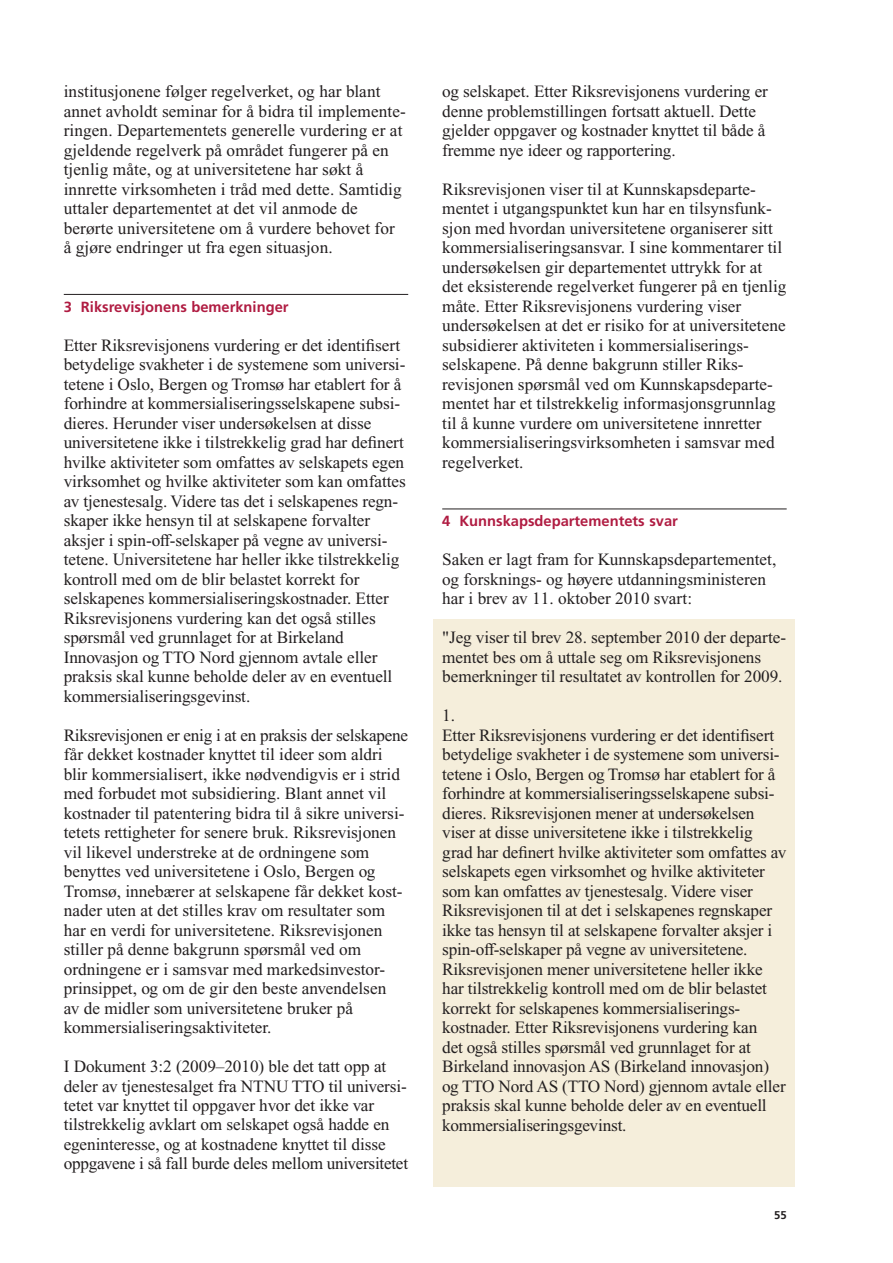
<style>
.page{position:relative;width:893px;height:1263px;background:#fff}
.page>*{position:absolute;margin:0;border:0;box-sizing:border-box;transform-origin:0 0}
.t1{font:17.25px/19.5px "Times New Roman PS Std";letter-spacing:-.005em;color:#231f20}
.t2{font:700 14.7px "Frutiger LT Std";color:#b01c42}
.t3{font:700 11.25px "Frutiger LT Std";color:#231f20}
</style>
<div class="page">
<div style="left:434px;top:619px;width:361px;height:567px;background:#f5eedb"></div>
<hr style="left:64px;top:294px;width:344px;height:1px;background:#231f20">
<hr style="left:442px;top:509px;width:345px;height:1px;background:#231f20">
<p class="t1" style="left:64px;top:83px;width:344px">institusjonene følger regelverket, og har blant annet avholdt seminar for å bidra til implemente&shy;ringen. Departementets generelle vurdering er at gjeldende regelverk på området fungerer på en tjenlig måte, og at universitetene har søkt å innrette virksomheten i tråd med dette. Samtidig uttaler departementet at det vil anmode de berørte universitetene om å vurdere behovet for å gjøre endringer ut fra egen situasjon.</p>
<p class="t2" style="left:64px;top:301px;width:226px">3 Riksrevisjonens bemerkninger</p>
<p class="t1" style="left:64px;top:337px;width:343px">Etter Riksrevisjonens vurdering er det identifisert betydelige svakheter i de systemene som universi&shy;tetene i Oslo, Bergen og Tromsø har etablert for å forhindre at kommersialiseringsselskapene subsi&shy;dieres. Herunder viser undersøkelsen at disse universitetene ikke i tilstrekkelig grad har definert hvilke aktiviteter som omfattes av selskapets egen virksomhet og hvilke aktiviteter som kan omfattes av tjenestesalg. Videre tas det i selskapenes regn&shy;skaper ikke hensyn til at selskapene forvalter aksjer i spin-off-selskaper på vegne av universi&shy;tetene. Universitetene har heller ikke tilstrekkelig kontroll med om de blir belastet korrekt for selskapenes kommersialiseringskostnader. Etter Riksrevisjonens vurdering kan det også stilles spørsmål ved grunnlaget for at Birkeland Innovasjon og TTO Nord gjennom avtale eller praksis skal kunne beholde deler av en eventuell kommersialiseringsgevinst.</p>
<p class="t1" style="left:64px;top:727px;width:346px">Riksrevisjonen er enig i at en praksis der selskapene får dekket kostnader knyttet til ideer som aldri blir kommersialisert, ikke nødvendigvis er i strid med forbudet mot subsidiering. Blant annet vil kostnader til patentering bidra til å sikre universi&shy;tetets rettigheter for senere bruk. Riksrevisjonen vil likevel understreke at de ordningene som benyttes ved universitetene i Oslo, Bergen og Tromsø, innebærer at selskapene får dekket kost&shy;nader uten at det stilles krav om resultater som har en verdi for universitetene. Riksrevisjonen stiller på denne bakgrunn spørsmål ved om ordningene er i samsvar med markedsinvestor&shy;prinsippet, og om de gir den beste anvendelsen<br>av de midler som universitetene bruker på kommersialiseringsaktiviteter.</p>
<p class="t1" style="left:64px;top:1058px;width:346px">I Dokument 3:2 (2009–2010) ble det tatt opp at deler av tjenestesalget fra NTNU TTO til universi&shy;tetet var knyttet til oppgaver hvor det ikke var tilstrekkelig avklart om selskapet også hadde en egeninteresse, og at kostnadene knyttet til disse oppgavene i så fall burde deles mellom universi tetet</p>
<p class="t1" style="left:442px;top:83px;width:327px">og selskapet. Etter Riksrevisjonens vurdering er denne problemstillingen fortsatt aktuell. Dette gjelder oppgaver og kostnader knyttet til både å fremme nye ideer og rapportering.</p>
<p class="t1" style="left:442px;top:181px;width:346px">Riksrevisjonen viser til at Kunnskapsdeparte&shy;mentet i utgangspunktet kun har en tilsynsfunk&shy;sjon med hvordan universitetene organiserer sitt kommersialiseringsansvar. I sine kommentarer til undersøkelsen gir departementet uttrykk for at det eksisterende regelverket fungerer på en tjenlig måte. Etter Riksrevisjonens vurdering viser undersøkelsen at det er risiko for at universitetene subsidierer aktiviteten i kommersialiserings&shy;selskapene. På denne bakgrunn stiller Riks&shy;revisjonen spørsmål ved om Kunnskapsdeparte&shy;mentet har et tilstrekkelig informasjonsgrunnlag til å kunne vurdere om universitetene innretter kommersialiseringsvirksomheten i samsvar med regelverket.</p>
<p class="t2" style="left:442px;top:515px;width:237px">4 Kunnskapsdepartementets svar</p>
<p class="t1" style="left:442px;top:551px;width:336px">Saken er lagt fram for Kunnskapsdepartementet, og forsknings- og høyere utdanningsministeren har i brev av 11. oktober 2010 svart:</p>
<p class="t1" style="left:442px;top:629px;width:345px">"Jeg viser til brev 28. september 2010 der departe&shy;mentet bes om å uttale seg om Riks revisjonens bemerkninger til resultatet av kontrollen for 2009.</p>
<p class="t1" style="left:442px;top:707px;width:346px">1.<br>Etter Riksrevisjonens vurdering er det identifisert betydelige svakheter i de systemene som universi&shy;tetene i Oslo, Bergen og Tromsø har etablert for å forhindre at kommersialiserings selskapene subsi&shy;dieres. Riksrevisjonen mener at undersøkelsen viser at disse universitetene ikke i tilstrekkelig grad har definert hvilke aktiviteter som omfattes av selskapets egen virksomhet og hvilke aktivi teter som kan omfattes av tjenestesalg. Videre viser Riksrevisjonen til at det i selskapenes regnskaper ikke tas hensyn til at selskapene forvalter aksjer i spin-off-selskaper på vegne av universitetene.<br>Riksrevisjonen mener universitetene heller ikke har tilstrekkelig kontroll med om de blir belastet korrekt for selskapenes kommersialiserings&shy;kostnader. Etter Riksrevisjonens vurdering kan<br>det også stilles spørsmål ved grunnlaget for at Birkeland innovasjon AS (Birkeland innovasjon) og TTO Nord AS (TTO Nord) gjennom avtale eller praksis skal kunne beholde deler av en eventuell kommersialiseringsgevinst.</p>
<p class="t3" style="left:774px;top:1211px;width:14px">55</p>
</div>
